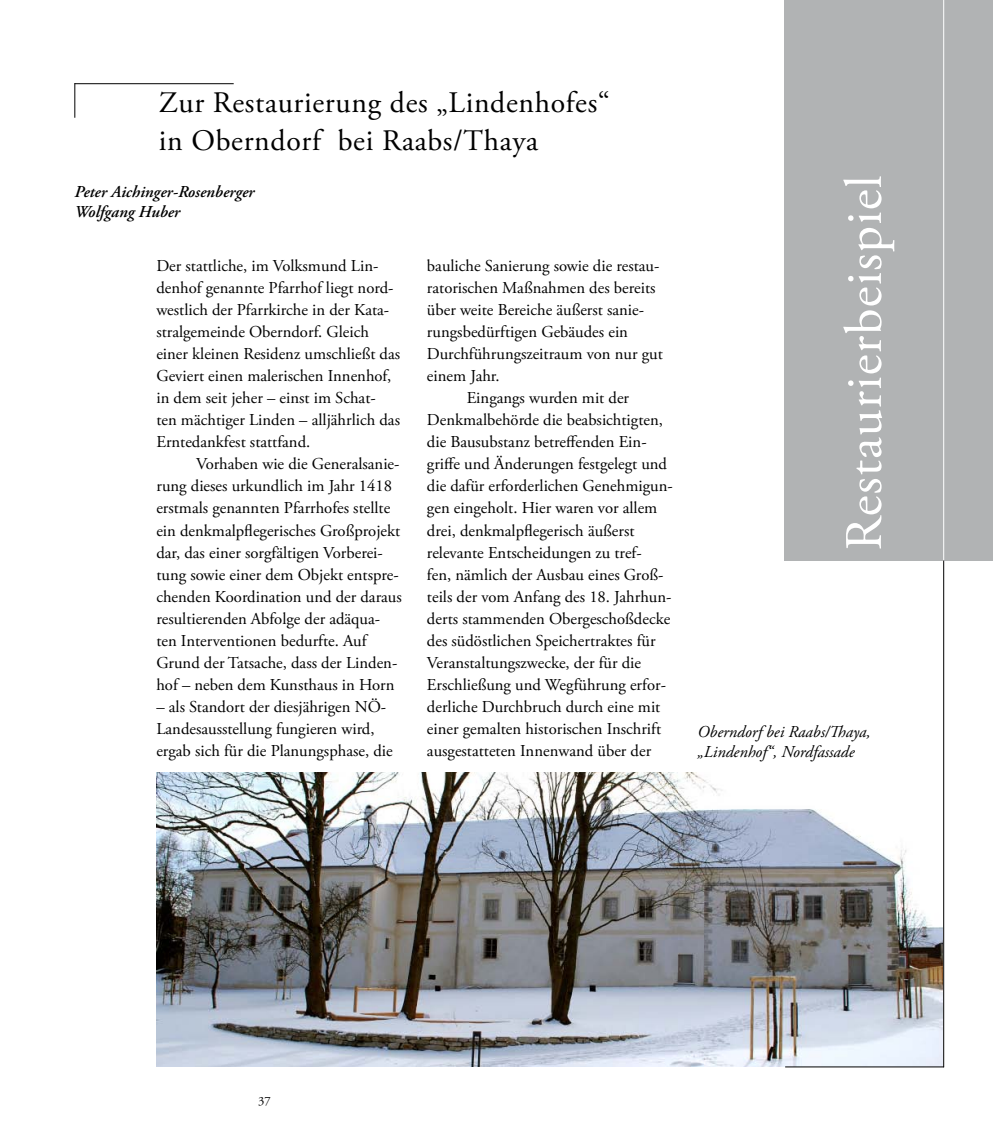
<style>
.page{position:relative;width:993px;height:1141px;background:#fff}
.page>*{position:absolute;margin:0;border:0;box-sizing:border-box;transform-origin:0 0}
.t1{font:52.5px "Adobe Garamond Pro";letter-spacing:.02em;color:#fff}
.t2{font:29.75px/37.6px "Adobe Garamond Pro";letter-spacing:.02em;color:#000}
.t3{font:16.62px/22.1px "Adobe Garamond Pro";color:#000}
.t4{font:italic 16.62px/19.9px "Adobe Garamond Pro";color:#000}
.t5{font:italic 600 16.62px/19.9px "Adobe Garamond Pro";color:#000}
.t6{font:12.6px "Adobe Garamond Pro";color:#000}
</style>
<div class="page">
<hr style="left:75px;top:83px;width:159px;height:1px;background:#000">
<hr style="left:74px;top:83px;width:1px;height:35px;background:#000">
<div style="left:784px;top:0;width:208px;height:561px;background:#b1b3b4"></div>
<hr style="left:943px;top:0;width:1px;height:561px;background:#fff">
<hr style="left:943px;top:561px;width:1px;height:506px;background:#000">
<img style="left:156px;top:773px;width:786px;height:294px">
<hr style="left:784px;top:1067px;width:159px;height:1px;background:#000">
<h2 class="t2" style="left:159px;top:85px;width:452px">Zur Restaurierung des „Lindenhofes“ in Oberndorf bei Raabs/Thaya</h2>
<p class="t5" style="left:74px;top:182px;width:181px">Peter Aichinger-Rosenberger<br>Wolfgang Huber</p>
<p class="t3" style="left:156px;top:255px;width:245px">Der stattliche, im Volksmund Lin&shy;denhof genannte Pfarrhof liegt nord&shy;westlich der Pfarrkirche in der Kata&shy;stralgemeinde Oberndorf. Gleich einer kleinen Residenz umschließt das Geviert einen malerischen Innenhof, in dem seit jeher – einst im Schat&shy;ten mächtiger Linden – alljährlich das Erntedankfest stattfand.</p>
<p class="t3" style="left:156px;top:454px;width:247px;text-indent:40px">Vorhaben wie die Generalsanie&shy;rung dieses urkundlich im Jahr 1418 erstmals genannten Pfarrhofes stellte ein denkmalpflegerisches Großprojekt dar, das einer sorgfältigen Vorberei&shy;tung sowie einer dem Objekt entspre&shy;chenden Koordination und der daraus resultierenden Abfolge der adäqua&shy;ten Interventionen bedurfte. Auf Grund der Tatsache, dass der Linden&shy;hof – neben dem Kunsthaus in Horn</p>
<p class="t3" style="left:156px;top:696px;width:238px">– als Standort der diesjährigen NÖ-<br>Landesausstellung fungieren wird, ergab sich für die Planungsphase, die</p>
<p class="t3" style="left:427px;top:255px;width:234px">bauliche Sanierung sowie die restau-</p>
<p class="t3" style="left:427px;top:277px;width:230px">ratorischen Maßnahmen des bereits</p>
<p class="t3" style="left:427px;top:299px;width:219px">über weite Bereiche äußerst sanie-</p>
<p class="t3" style="left:427px;top:321px;width:202px">rungsbedürftigen Gebäudes ein</p>
<p class="t3" style="left:427px;top:343px;width:237px">Durchführungszeitraum von nur gut</p>
<p class="t3" style="left:427px;top:365px;width:74px">einem Jahr.</p>
<p class="t3" style="left:466px;top:387px;width:164px">Eingangs wurden mit der</p>
<p class="t3" style="left:427px;top:409px;width:237px">Denkmalbehörde die beabsichtigten,</p>
<p class="t3" style="left:427px;top:432px;width:221px">die Bausubstanz betreffenden Ein-</p>
<p class="t3" style="left:427px;top:454px;width:241px">griffe und Änderungen festgelegt und</p>
<p class="t3" style="left:427px;top:476px;width:247px">die dafür erforderlichen Genehmigun-</p>
<p class="t3" style="left:427px;top:498px;width:232px">gen eingeholt. Hier waren vor allem</p>
<p class="t3" style="left:427px;top:520px;width:209px">drei, denkmalpflegerisch äußerst</p>
<p class="t3" style="left:427px;top:542px;width:216px">relevante Entscheidungen zu tref-</p>
<p class="t3" style="left:427px;top:564px;width:238px">fen, nämlich der Ausbau eines Groß-</p>
<p class="t3" style="left:427px;top:586px;width:246px">teils der vom Anfang des 18. Jahrhun-</p>
<p class="t3" style="left:427px;top:608px;width:245px">derts stammenden Obergeschoßdecke</p>
<p class="t3" style="left:427px;top:630px;width:230px">des südöstlichen Speichertraktes für</p>
<p class="t3" style="left:427px;top:652px;width:215px">Veranstaltungszwecke, der für die</p>
<p class="t3" style="left:427px;top:674px;width:240px">Erschließung und Wegführung erfor-</p>
<p class="t3" style="left:427px;top:696px;width:235px">derliche Durchbruch durch eine mit</p>
<p class="t3" style="left:427px;top:719px;width:235px">einer gemalten historischen Inschrift</p>
<p class="t3" style="left:427px;top:741px;width:226px">ausgestatteten Innenwand über der</p>
<h1 class="t1" style="left:832px;top:551px;width:377px;rotate:-90deg">Restaurierbeispiel</h1>
<p class="t4" style="left:697px;top:722px;width:175px">Oberndorf bei Raabs/Thaya, „Lindenhof“, Nordfassade</p>
<p class="t6" style="left:258px;top:1094px;width:14px">37</p>
</div>
